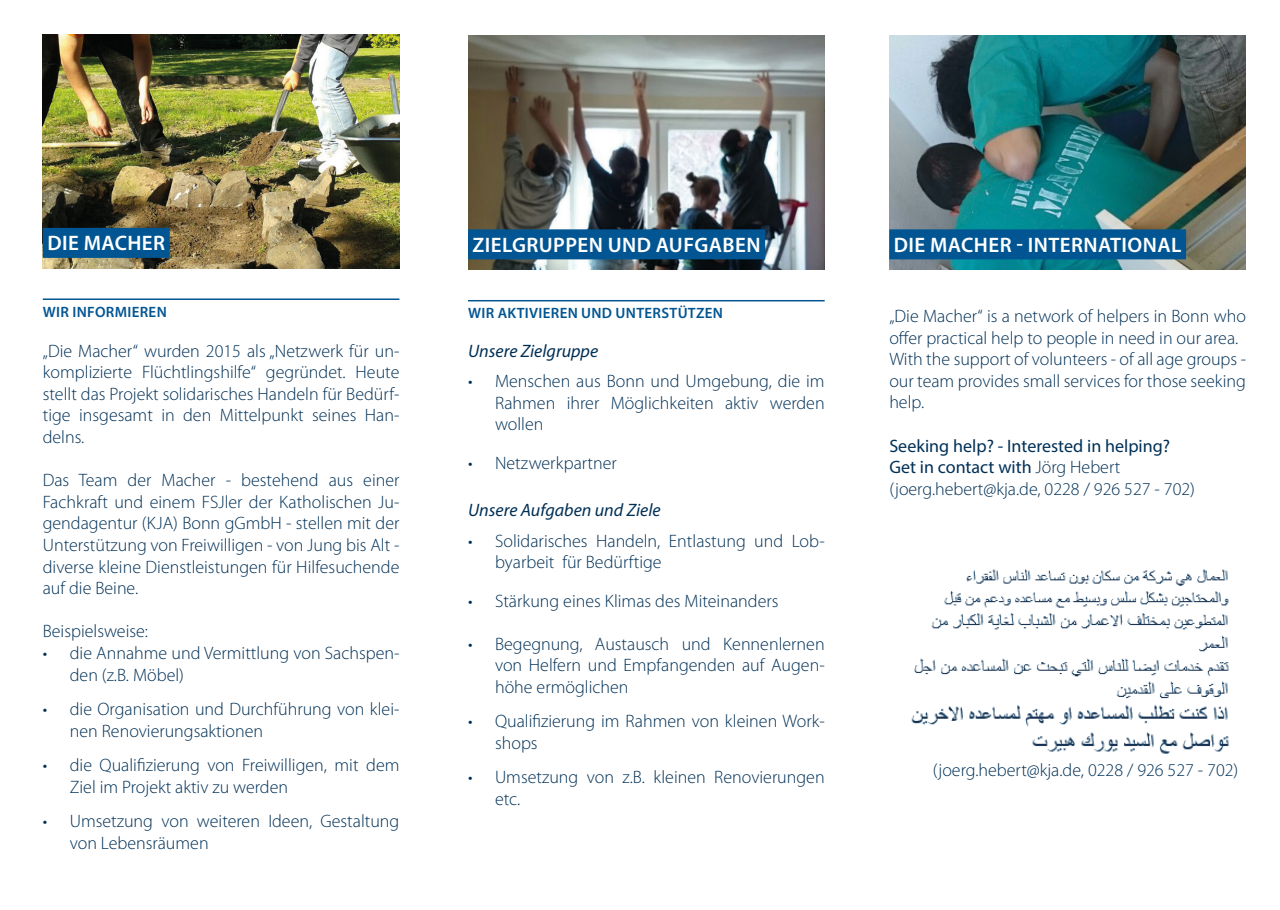
<style>
.page{position:relative;width:1280px;height:910px;background:#fff}
.page>*{position:absolute;margin:0;border:0;box-sizing:border-box;transform-origin:0 0}
.t1{font:600 21px "Myriad Pro";letter-spacing:.02em;color:#fff}
.t2{font:300 18px/21.6px "Myriad Pro";color:#003056}
.t3{font:18px/21.6px "Myriad Pro";color:#003056}
.t4{font:italic 18px "Myriad Pro";color:#003056}
.t5{font:600 15px "Myriad Pro";letter-spacing:.02em;color:#005592}
.s1{font-weight:300}
</style>
<div class="page">
<img style="left:43px;top:34px;width:356px;height:234px">
<div style="left:43px;top:228px;width:127px;height:30px;background:#005592"></div>
<hr style="left:43px;top:298px;width:356px;height:2px;background:#005592">
<img style="left:468px;top:36px;width:357px;height:234px">
<div style="left:468px;top:229px;width:297px;height:30px;background:#005592"></div>
<hr style="left:468px;top:300px;width:357px;height:1px;background:#005592">
<img style="left:889px;top:36px;width:357px;height:234px">
<div style="left:889px;top:229px;width:297px;height:30px;background:#005592"></div>
<img style="left:911px;top:569px;width:318px;height:185px">
<p class="t1" style="left:47px;top:230px;width:119px">DIE MACHER</p>
<p class="t5" style="left:43px;top:302px;width:125px">WIR INFORMIEREN</p>
<p class="t2" style="left:43px;top:340px;width:358px;text-align:justify">„Die Macher“ wurden 2015 als „Netzwerk für un&shy;komplizierte Flüchtlingshilfe“ gegründet. Heute stellt das Projekt solidarisches Handeln für Bedürf&shy;tige insgesamt in den Mittelpunkt seines Han&shy;delns.</p>
<p class="t2" style="left:43px;top:470px;width:358px;text-align:justify">Das Team der Macher - bestehend aus einer Fachkraft und einem FSJler der Katholischen Ju&shy;gendagentur (KJA) Bonn gGmbH - stellen mit der Unterstützung von Freiwilligen - von Jung bis Alt - diverse kleine Dienstleistungen für Hilfesuchende auf die Beine.</p>
<p class="t2" style="left:43px;top:621px;width:107px">Beispielsweise:</p>
<p class="t2" style="left:70px;top:642px;width:331px;text-indent:-27px">• die Annahme und Vermittlung von Sachspen&shy;den (z.B. Möbel)</p>
<p class="t2" style="left:70px;top:698px;width:331px;text-indent:-27px">• die Organisation und Durchführung von klei&shy;nen Renovierungsaktionen</p>
<p class="t2" style="left:70px;top:754px;width:331px;text-indent:-27px">• die Qualifizierung von Freiwilligen, mit dem<br>Ziel im Projekt aktiv zu werden</p>
<p class="t2" style="left:70px;top:810px;width:331px;text-indent:-27px">• Umsetzung von weiteren Ideen, Gestaltung von Lebensräumen</p>
<p class="t1" style="left:473px;top:231px;width:289px">ZIELGRUPPEN UND AUFGABEN</p>
<p class="t5" style="left:468px;top:304px;width:256px">WIR AKTIVIEREN UND UNTERSTÜTZEN</p>
<p class="t4" style="left:468px;top:340px;width:132px">Unsere Zielgruppe</p>
<p class="t2" style="left:495px;top:371px;width:331px;text-align:justify;text-indent:-27px">• Menschen aus Bonn und Umgebung, die im Rahmen ihrer Möglichkeiten aktiv werden wollen</p>
<p class="t2" style="left:468px;top:452px;width:150px">• Netzwerkpartner</p>
<p class="t4" style="left:468px;top:499px;width:194px">Unsere Aufgaben und Ziele</p>
<p class="t2" style="left:495px;top:530px;width:331px;text-indent:-27px">• Solidarisches Handeln, Entlastung und Lob&shy;byarbeit für Bedürftige</p>
<p class="t2" style="left:468px;top:590px;width:312px">• Stärkung eines Klimas des Miteinanders</p>
<p class="t2" style="left:495px;top:633px;width:331px;text-align:justify;text-indent:-27px">• Begegnung, Austausch und Kennenlernen von Helfern und Empfangenden auf Augen&shy;höhe ermöglichen</p>
<p class="t2" style="left:495px;top:711px;width:331px;text-indent:-27px">• Qualifizierung im Rahmen von kleinen Work&shy;shops</p>
<p class="t2" style="left:495px;top:767px;width:331px;text-indent:-27px">• Umsetzung von z.B. kleinen Renovierungen etc.</p>
<p class="t1" style="left:894px;top:231px;width:289px">DIE MACHER - INTERNATIONAL</p>
<p class="t2" style="left:889px;top:306px;width:358px">„Die Macher“ is a network of helpers in Bonn who offer practical help to people in need in our area.<br>With the support of volunteers - of all age groups - our team provides small services for those seeking help.</p>
<p class="t3" style="left:889px;top:435px;width:307px">Seeking help? - Interested in helping?<br>Get in contact with <span class="s1">Jörg Hebert (joerg.hebert@kja.de, 0228 / 926 527 - 702)</span></p>
<p class="t2" style="left:933px;top:759px;width:307px">(joerg.hebert@kja.de, 0228 / 926 527 - 702)</p>
</div>
